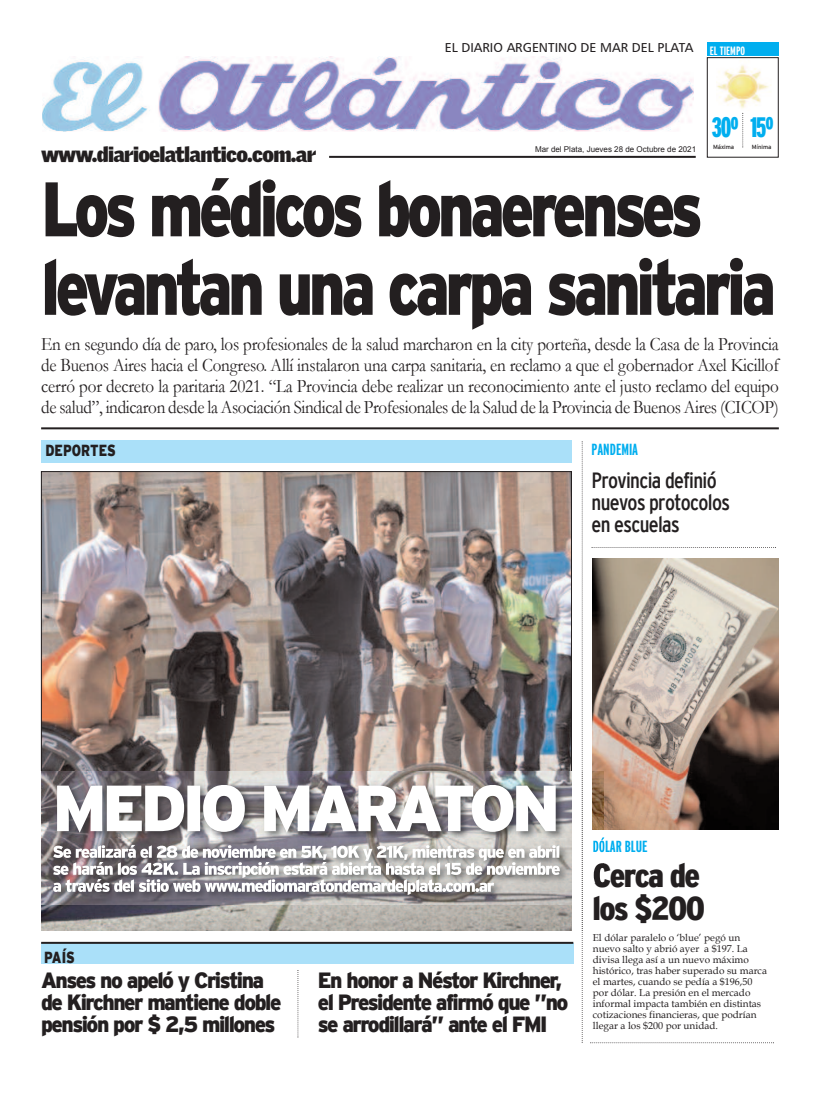
<style>
.page{position:relative;width:820px;height:1095px;background:#fff}
.page>*{position:absolute;margin:0;border:0;box-sizing:border-box;transform-origin:0 0}
.t1{font:900 77px/78.5px "Interstate";letter-spacing:-.07em;color:#231f20;scale:.81 1}
.t2{font:900 condensed 33px/33px "Interstate";letter-spacing:-.05em;color:#231f20;scale:1.07 1}
.t3{font:900 extra-condensed 28px "Interstate";color:#00aeef}
.t4{font:900 22px/22px "Interstate";letter-spacing:-.07em;color:#231f20;scale:.95 1}
.t5{font:condensed 22px/22px "Interstate";letter-spacing:-.03em;color:#231f20}
.t6{font:900 21px "Griffith Gothic";letter-spacing:-.03em;color:#231f20}
.t7{font:19px/21px "Garamond";letter-spacing:-.02em;color:#231f20;text-align:justify;scale:.9 1}
.t8{font:700 extra-condensed 16px "Interstate";color:#00aeef}
.t9{font:900 16px "Interstate";color:#231f20;scale:.8 1}
.t10{font:13px "Humanist 777 BT Roman B";color:#231f20}
.t11{font:700 extra-condensed 12px "Interstate";color:#fff}
.t12{font:10px/11px "Book Antiqua";color:#231f20}
.t13{font:8px "Arial";color:#231f20}
.t14{font:6px "Interstate";letter-spacing:-.005em;color:#231f20}
</style>
<div class="page">
<div style="left:41px;top:942px;width:532px;height:21px;background:#aae0f9"></div>
<img style="left:43px;top:473px;width:526px;height:298px">
<hr style="left:41px;top:941px;width:532px;height:2px;background:#231f20">
<hr style="left:41px;top:427px;width:737px;height:2px;background:#231f20">
<div style="left:41px;top:439px;width:530px;height:23px;background:#aae0f9"></div>
<svg style="left:591px;top:547px;width:184px;height:1px"></svg>
<img style="left:592px;top:558px;width:186px;height:271px">
<img style="left:592px;top:771px;width:11px;height:58px">
<img style="left:593px;top:837px;width:10px;height:15px">
<img style="left:593px;top:863px;width:10px;height:19px">
<svg style="left:297px;top:970px;width:1px;height:67px"></svg>
<img style="left:42px;top:56px;width:651px;height:75px">
<hr style="left:329px;top:156px;width:366px;height:2px;background:#231f20">
<div style="left:706px;top:57px;width:72px;height:100px;border:1px solid #231f20"></div>
<div style="left:706px;top:43px;width:72px;height:13px;background:#00aeef"></div>
<svg style="left:742px;top:113px;width:1px;height:34px"></svg>
<img style="left:717px;top:65px;width:54px;height:44px">
<img style="left:41px;top:771px;width:531px;height:159px">
<img style="left:42px;top:882px;width:529px;height:48px">
<img style="left:41px;top:838px;width:531px;height:44px">
<svg style="left:581px;top:441px;width:1px;height:600px"></svg>
<svg style="left:57px;top:784px;width:384px;height:48px"></svg>
<svg style="left:571px;top:882px;width:1px;height:22px"></svg>
<svg style="left:41px;top:882px;width:1px;height:22px"></svg>
<svg style="left:53px;top:845px;width:57px;height:46px"></svg>
<p class="t10" style="left:444px;top:40px;width:250px">EL DIARIO ARGENTINO DE MAR DEL PLATA</p>
<p class="t11" style="left:709px;top:44px;width:37px">EL TIEMPO</p>
<h3 class="t3" style="left:711px;top:111px;width:64px">30º 15º</h3>
<p class="t6" style="left:41px;top:143px;width:276px">www.diarioelatlantico.com.ar</p>
<p class="t14" style="left:712px;top:143px;width:23px">Máxima</p>
<p class="t14" style="left:751px;top:143px;width:21px">Mínima</p>
<p class="t13" style="left:535px;top:145px;width:162px">Mar del Plata, Jueves 28 de Octubre de 2021</p>
<h1 class="t1" style="left:41px;top:169px;width:908px">Los médicos bonaerenses levantan una carpa sanitaria</h1>
<p class="t7" style="left:41px;top:334px;width:820px">En en segundo día de paro, los profesionales de la salud marcharon en la city porteña, desde la Casa de la Provincia de Buenos Aires hacia el Congreso. Allí instalaron una carpa sanitaria, en reclamo a que el gobernador Axel Kicillof cerró por decreto la paritaria 2021. “La Provincia debe realizar un reconocimiento ante el justo reclamo del equipo de salud”, indicaron desde la Asociación Sindical de Profesionales de la Salud de la Provincia de Buenos Aires (CICOP)</p>
<p class="t9" style="left:45px;top:441px;width:89px">DEPORTES</p>
<p class="t8" style="left:591px;top:440px;width:48px">PANDEMIA</p>
<p class="t5" style="left:591px;top:469px;width:140px">Provincia definió nuevos protocolos en escuelas</p>
<p class="t9" style="left:44px;top:948px;width:40px">PAÍS</p>
<p class="t4" style="left:41px;top:968px;width:254px">Anses no apeló y Cristina de Kirchner mantiene doble pensión por $ 2,5 millones</p>
<p class="t4" style="left:318px;top:968px;width:265px">En honor a Néstor Kirchner, el Presidente afirmó que ”no se arrodillará” ante el FMI</p>
<p class="t8" style="left:592px;top:837px;width:56px">DÓLAR BLUE</p>
<h2 class="t2" style="left:592px;top:858px;width:106px">Cerca de los $200</h2>
<p class="t12" style="left:592px;top:931px;width:176px">El dólar paralelo o ‘blue’ pegó un nuevo salto y abrió ayer a $197. La divisa llega así a un nuevo máximo histórico, tras haber superado su marca el martes, cuando se pedía a $196,50 por dólar. La presión en el mercado informal impacta también en distintas cotizaciones financieras, que podrían llegar a los $200 por unidad.</p>
</div>
